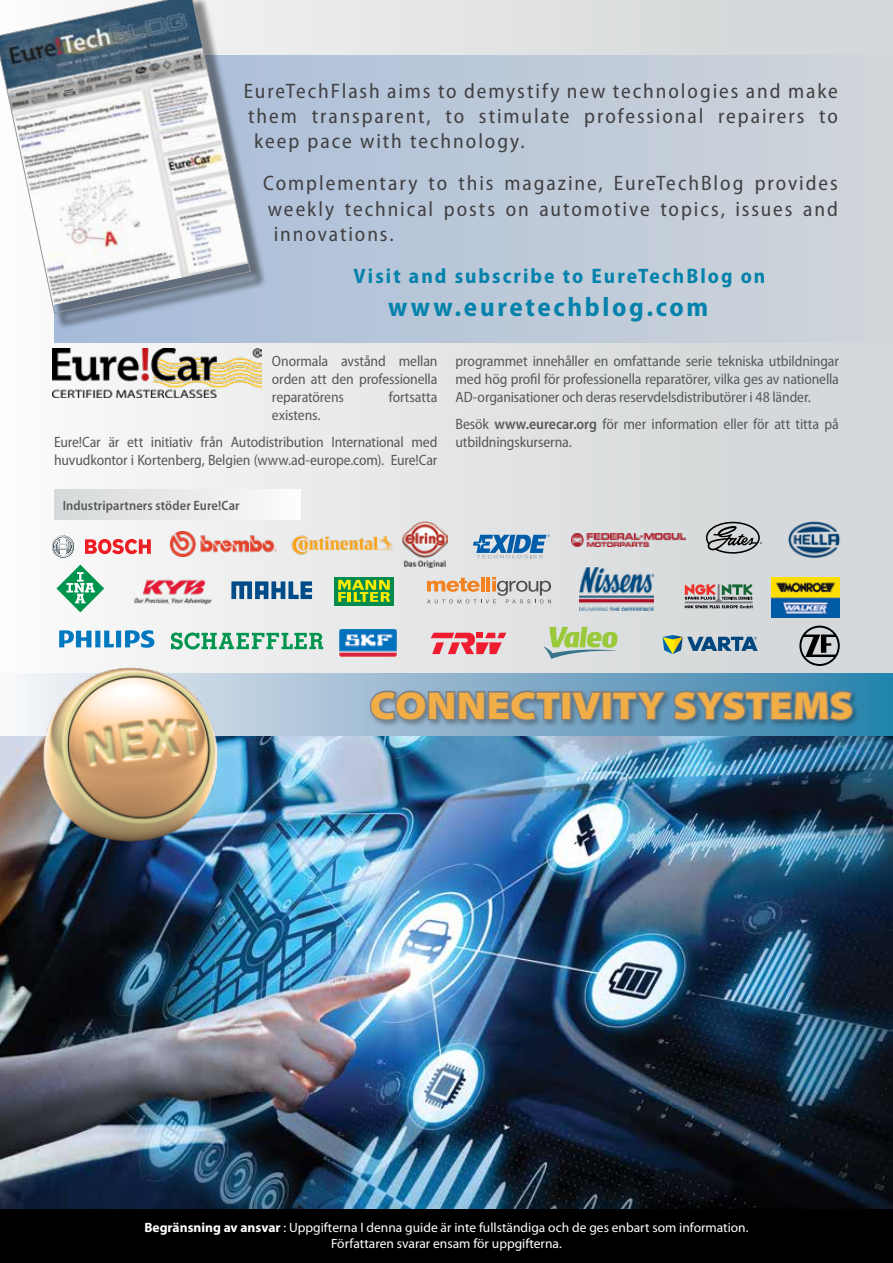
<style>
.page{position:relative;width:893px;height:1263px;background:#fff}
.page>*{position:absolute;margin:0;border:0;box-sizing:border-box;transform-origin:0 0}
.t1{font:900 semi-expanded 39px "Myriad Pro";letter-spacing:-.005em;color:#f1ad46}
.t2{font:700 semi-condensed 27px "Myriad Pro";letter-spacing:.1em;color:#0482ab}
.t3{font:semi-condensed 21px/25.2px "Myriad Pro";letter-spacing:.09em;color:#414042;text-align:justify}
.t4{font:700 semi-condensed 21px "Myriad Pro";letter-spacing:.1em;color:#0482ab}
.t5{font:semi-condensed 15px/18px "Myriad Pro";letter-spacing:-.01em;color:#58595b;text-align:justify}
.t6{font:13.5px/16.2px "Myriad Pro";color:#fff;text-align:center}
.t7{font:600 semi-condensed 13.5px "Myriad Pro";letter-spacing:.01em;color:#58595b}
.s1{font-weight:600}
.s2{font-weight:700}
</style>
<div class="page">
<div style="left:0;top:0;width:893px;height:1263px;background:linear-gradient(to right,#f9f8f8,#d0d3d6)"></div>
<img style="left:0;top:736px;width:893px;height:473px">
<div style="left:54px;top:55px;width:839px;height:287px;background:linear-gradient(to right,#a5bbda,#d0d5d9)"></div>
<div style="left:0;top:0;width:267px;height:330px;background:#000;opacity:.43"></div>
<svg style="left:0;top:0;width:251px;height:314px"></svg>
<img style="left:52px;top:349px;width:210px;height:49px">
<div style="left:54px;top:490px;width:247px;height:29px;background:linear-gradient(to right,#d5d8d9,#fcfbfb)"></div>
<div style="left:0;top:1209px;width:893px;height:54px;background:#000"></div>
<svg style="left:261px;top:674px;width:632px;height:62px;background:#7baac7"></svg>
<img style="left:0;top:640px;width:261px;height:261px">
<div style="left:368px;top:689px;width:492px;height:39px;background:#000;opacity:.3"></div>
<svg style="left:368px;top:688px;width:195px;height:35px;background:#7b8d9c"></svg>
<div style="left:561px;top:691px;width:10px;height:29px;border:3px solid #808285"></div>
<svg style="left:569px;top:689px;width:36px;height:34px"></svg>
<div style="left:602px;top:691px;width:10px;height:29px;border:3px solid #808285"></div>
<svg style="left:611px;top:688px;width:244px;height:34px;background:#5e7f92"></svg>
<svg style="left:52px;top:536px;width:23px;height:22px"></svg>
<svg style="left:85px;top:539px;width:66px;height:15px"></svg>
<svg style="left:473px;top:535px;width:76px;height:23px;background:#6f9ec5"></svg>
<img style="left:571px;top:534px;width:114px;height:12px">
<img style="left:776px;top:510px;width:75px;height:60px">
<div style="left:334px;top:577px;width:60px;height:28px;background:#008c4f"></div>
<svg style="left:338px;top:580px;width:52px;height:22px"></svg>
<img style="left:772px;top:577px;width:68px;height:41px">
<img style="left:340px;top:629px;width:56px;height:27px">
<svg style="left:662px;top:635px;width:96px;height:19px;background:#819fa5"></svg>
<svg style="left:59px;top:630px;width:95px;height:18px"></svg>
<svg style="left:706px;top:522px;width:56px;height:32px;background:#9a9c9e"></svg>
<svg style="left:685px;top:584px;width:68px;height:24px;background:#9f928d"></svg>
<svg style="left:431px;top:633px;width:75px;height:21px;background:#e87782"></svg>
<svg style="left:543px;top:627px;width:74px;height:32px;background:#b8cf9f"></svg>
<svg style="left:799px;top:626px;width:41px;height:40px;background:#8a8c8d"></svg>
<svg style="left:56px;top:565px;width:48px;height:47px"></svg>
<img style="left:131px;top:572px;width:86px;height:44px">
<img style="left:403px;top:521px;width:44px;height:46px">
<svg style="left:231px;top:581px;width:81px;height:18px"></svg>
<img style="left:580px;top:568px;width:73px;height:42px">
<img style="left:171px;top:532px;width:106px;height:25px">
<svg style="left:427px;top:577px;width:124px;height:26px;background:#d5c2b2"></svg>
<svg style="left:171px;top:632px;width:152px;height:17px"></svg>
<img style="left:284px;top:526px;width:118px;height:36px">
<h3 class="t3" style="left:244px;top:79px;width:596px">EureTechFlash aims to demystify new technologies and make them transparent, to stimulate professional repairers to keep pace with technology.</h3>
<h3 class="t3" style="left:263px;top:171px;width:576px">Complementary to this magazine, EureTechBlog provides weekly technical posts on automotive topics, issues and innovations.</h3>
<h3 class="t4" style="left:354px;top:264px;width:413px">Visit and subscribe to EureTechBlog on</h3>
<h2 class="t2" style="left:388px;top:291px;width:321px">www.euretechblog.com</h2>
<p class="t5" style="left:272px;top:352px;width:167px">Onormala avstånd mellan orden att den professionella reparatörens</p>
<p class="t5" style="left:455px;top:352px;width:385px">programmet innehåller en omfattande serie tekniska utbildningar med hög profil för professionella reparatörer, vilka ges av nationella AD-organisationer och deras reservdelsdistributörer i 48 länder.</p>
<p class="t5" style="left:455px;top:415px;width:385px">Besök <span class="s1">www.eurecar.org</span> för mer information eller för att titta på utbildningskurserna.</p>
<p class="t5" style="left:389px;top:388px;width:50px">fortsatta</p>
<p class="t5" style="left:54px;top:402px;width:385px;line-height:26.5px;text-indent:218px">existens.<br>Eure!Car är ett initiativ från Autodistribution International med</p>
<p class="t5" style="left:54px;top:451px;width:385px">huvudkontor i Kortenberg, Belgien (www.ad-europe.com). Eure!Car</p>
<p class="t7" style="left:63px;top:497px;width:178px">Industripartners stöder Eure!Car</p>
<h1 class="t1" style="left:370px;top:683px;width:485px">CONNECTIVITY SYSTEMS</h1>
<p class="t6" style="left:144px;top:1219px;width:606px"><span class="s2">Begränsning av ansvar</span> : Uppgifterna I denna guide är inte fullständiga och de ges enbart som information.<br>Författaren svarar ensam för uppgifterna.</p>
</div>
